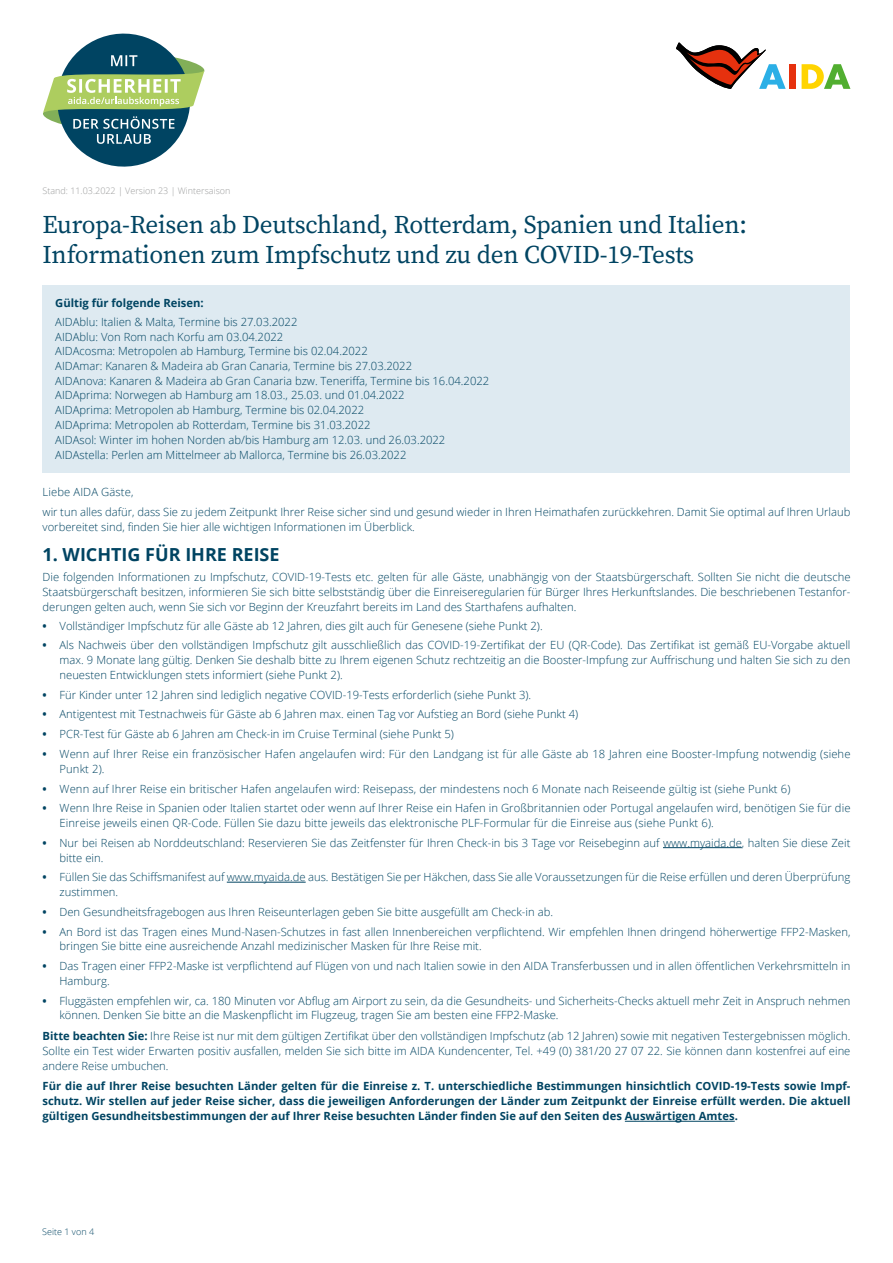
<style>
.page{position:relative;width:893px;height:1263px;background:#fff}
.page>*{position:absolute;margin:0;border:0;box-sizing:border-box;transform-origin:0 0}
.t1{font:25.5px/30.6px "Source Serif Variable";letter-spacing:-.01em;color:#004462}
.t2{font:700 18px "Open Sans";color:#004462}
.t3{font:300 11.25px/14.7px "Open Sans";color:#004462}
.t4{font:700 11.25px/15px "Open Sans";color:#004462;text-align:justify}
.t5{font:300 9px "Open Sans";color:#9c9d9d}
.t6{font:300 9px "Open Sans";color:#004462}
.s1{font-weight:700}
</style>
<div class="page">
<svg style="left:43px;top:34px;width:162px;height:133px"></svg>
<hr style="left:663px;top:847px;width:79px;height:1px;background:#004462">
<hr style="left:227px;top:882px;width:79px;height:1px;background:#004462">
<hr style="left:625px;top:1121px;width:110px;height:1px;background:#004462">
<div style="left:43px;top:286px;width:807px;height:187px;background:#deeaf1"></div>
<div style="left:789px;top:64px;width:7px;height:25px;background:#e6310e"></div>
<svg style="left:802px;top:64px;width:48px;height:25px"></svg>
<svg style="left:676px;top:43px;width:110px;height:46px"></svg>
<p class="t5" style="left:43px;top:184px;width:190px">Stand: 11.03.2022 | Version 23 | Wintersaison</p>
<h1 class="t1" style="left:43px;top:209px;width:706px">Europa-Reisen ab Deutschland, Rotterdam, Spanien und Italien:<br>Informationen zum Impfschutz und zu den COVID-19-Tests</h1>
<p class="t4" style="left:55px;top:295px;width:150px">Gültig für folgende Reisen:</p>
<p class="t3" style="left:55px;top:314px;width:436px">AIDAblu: Italien &amp; Malta, Termine bis 27.03.2022<br>AIDAblu: Von Rom nach Korfu am 03.04.2022<br>AIDAcosma: Metropolen ab Hamburg, Termine bis 02.04.2022<br>AIDAmar: Kanaren &amp; Madeira ab Gran Canaria, Termine bis 27.03.2022<br>AIDAnova: Kanaren &amp; Madeira ab Gran Canaria bzw. Teneriffa, Termine bis 16.04.2022<br>AIDAprima: Norwegen ab Hamburg am 18.03., 25.03. und 01.04.2022<br>AIDAprima: Metropolen ab Hamburg, Termine bis 02.04.2022<br>AIDAprima: Metropolen ab Rotterdam, Termine bis 31.03.2022<br>AIDAsol: Winter im hohen Norden ab/bis Hamburg am 12.03. und 26.03.2022<br>AIDAstella: Perlen am Mittelmeer ab Mallorca, Termine bis 26.03.2022</p>
<p class="t3" style="left:43px;top:482px;width:809px;line-height:19.2px">Liebe AIDA Gäste,<br>wir tun alles dafür, dass Sie zu jedem Zeitpunkt Ihrer Reise sicher sind und gesund wieder in Ihren Heimathafen zurückkehren. Damit Sie optimal auf Ihren Urlaub</p>
<p class="t3" style="left:43px;top:519px;width:374px">vorbereitet sind, finden Sie hier alle wichtigen Informationen im Überblick.</p>
<h2 class="t2" style="left:43px;top:541px;width:239px">1. WICHTIG FÜR IHRE REISE</h2>
<p class="t3" style="left:43px;top:569px;width:809px;text-align:justify">Die folgenden Informationen zu Impfschutz, COVID-19-Tests etc. gelten für alle Gäste, unabhängig von der Staatsbürgerschaft. Sollten Sie nicht die deutsche Staatsbürgerschaft besitzen, informieren Sie sich bitte selbstständig über die Einreiseregularien für Bürger Ihres Herkunftslandes. Die beschriebenen Testanfor&shy;derungen gelten auch, wenn Sie sich vor Beginn der Kreuzfahrt bereits im Land des Starthafens aufhalten.</p>
<p class="t3" style="left:43px;top:618px;width:502px"><span class="s1">•</span> Vollständiger Impfschutz für alle Gäste ab 12 Jahren, dies gilt auch für Genesene (siehe Punkt 2).</p>
<p class="t3" style="left:60px;top:638px;width:792px;text-align:justify;text-indent:-17px"><span class="s1">•</span> Als Nachweis über den vollständigen Impfschutz gilt ausschließlich das COVID-19-Zertifikat der EU (QR-Code). Das Zertifikat ist gemäß EU-Vorgabe aktuell max. 9 Monate lang gültig. Denken Sie deshalb bitte zu Ihrem eigenen Schutz rechtzeitig an die Booster-Impfung zur Auffrischung und halten Sie sich zu den neuesten Entwicklungen stets informiert (siehe Punkt 2).</p>
<p class="t3" style="left:43px;top:687px;width:490px"><span class="s1">•</span> Für Kinder unter 12 Jahren sind lediglich negative COVID-19-Tests erforderlich (siehe Punkt 3).</p>
<p class="t3" style="left:43px;top:707px;width:537px"><span class="s1">•</span> Antigentest mit Testnachweis für Gäste ab 6 Jahren max. einen Tag vor Aufstieg an Bord (siehe Punkt 4)</p>
<p class="t3" style="left:43px;top:726px;width:413px"><span class="s1">•</span> PCR-Test für Gäste ab 6 Jahren am Check-in im Cruise Terminal (siehe Punkt 5)</p>
<p class="t3" style="left:60px;top:746px;width:792px;text-indent:-17px"><span class="s1">•</span> Wenn auf Ihrer Reise ein französischer Hafen angelaufen wird: Für den Landgang ist für alle Gäste ab 18 Jahren eine Booster-Impfung notwendig (siehe<br>Punkt 2).</p>
<p class="t3" style="left:43px;top:781px;width:749px"><span class="s1">•</span> Wenn auf Ihrer Reise ein britischer Hafen angelaufen wird: Reisepass, der mindestens noch 6 Monate nach Reiseende gültig ist (siehe Punkt 6)</p>
<p class="t3" style="left:60px;top:800px;width:792px;text-indent:-17px"><span class="s1">•</span> Wenn Ihre Reise in Spanien oder Italien startet oder wenn auf Ihrer Reise ein Hafen in Großbritannien oder Portugal angelaufen wird, benötigen Sie für die<br>Einreise jeweils einen QR-Code. Füllen Sie dazu bitte jeweils das elektronische PLF-Formular für die Einreise aus (siehe Punkt 6).</p>
<p class="t3" style="left:60px;top:835px;width:792px;text-indent:-17px"><span class="s1">•</span> Nur bei Reisen ab Norddeutschland: Reservieren Sie das Zeitfenster für Ihren Check-in bis 3 Tage vor Reisebeginn auf www.myaida.de, halten Sie diese Zeit bitte ein.</p>
<p class="t3" style="left:60px;top:869px;width:792px;text-indent:-17px"><span class="s1">•</span> Füllen Sie das Schiffsmanifest auf www.myaida.de aus. Bestätigen Sie per Häkchen, dass Sie alle Voraussetzungen für die Reise erfüllen und deren Überprüfung zustimmen.</p>
<p class="t3" style="left:43px;top:904px;width:512px"><span class="s1">•</span> Den Gesundheitsfragebogen aus Ihren Reiseunterlagen geben Sie bitte ausgefüllt am Check-in ab.</p>
<p class="t3" style="left:60px;top:924px;width:792px;text-indent:-17px"><span class="s1">•</span> An Bord ist das Tragen eines Mund-Nasen-Schutzes in fast allen Innenbereichen verpflichtend. Wir empfehlen Ihnen dringend höherwertige FFP2-Masken, bringen Sie bitte eine ausreichende Anzahl medizinischer Masken für Ihre Reise mit.</p>
<p class="t3" style="left:60px;top:958px;width:792px;text-indent:-17px"><span class="s1">•</span> Das Tragen einer FFP2-Maske ist verpflichtend auf Flügen von und nach Italien sowie in den AIDA Transferbussen und in allen öffentlichen Verkehrsmitteln in<br>Hamburg.</p>
<p class="t3" style="left:60px;top:993px;width:792px;text-indent:-17px"><span class="s1">•</span> Fluggästen empfehlen wir, ca. 180 Minuten vor Abflug am Airport zu sein, da die Gesundheits- und Sicherheits-Checks aktuell mehr Zeit in Anspruch nehmen können. Denken Sie bitte an die Maskenpflicht im Flugzeug, tragen Sie am besten eine FFP2-Maske.</p>
<p class="t3" style="left:43px;top:1028px;width:809px;text-align:justify"><span class="s1">Bitte beachten Sie:</span> Ihre Reise ist nur mit dem gültigen Zertifikat über den vollständigen Impfschutz (ab 12 Jahren) sowie mit negativen Testergebnissen möglich.<br>Sollte ein Test wider Erwarten positiv ausfallen, melden Sie sich bitte im AIDA Kundencenter, Tel. +49 (0) 381/20 27 07 22. Sie können dann kostenfrei auf eine andere Reise umbuchen.</p>
<p class="t4" style="left:43px;top:1078px;width:809px">Für die auf Ihrer Reise besuchten Länder gelten für die Einreise z. T. unterschiedliche Bestimmungen hinsichtlich COVID-19-Tests sowie Impf&shy;schutz. Wir stellen auf jeder Reise sicher, dass die jeweiligen Anforderungen der Länder zum Zeitpunkt der Einreise erfüllt werden. Die aktuell gültigen Gesundheitsbestimmungen der auf Ihrer Reise besuchten Länder finden Sie auf den Seiten des Auswärtigen Amtes.</p>
<p class="t6" style="left:42px;top:1226px;width:53px">Seite 1 von 4</p>
</div>
